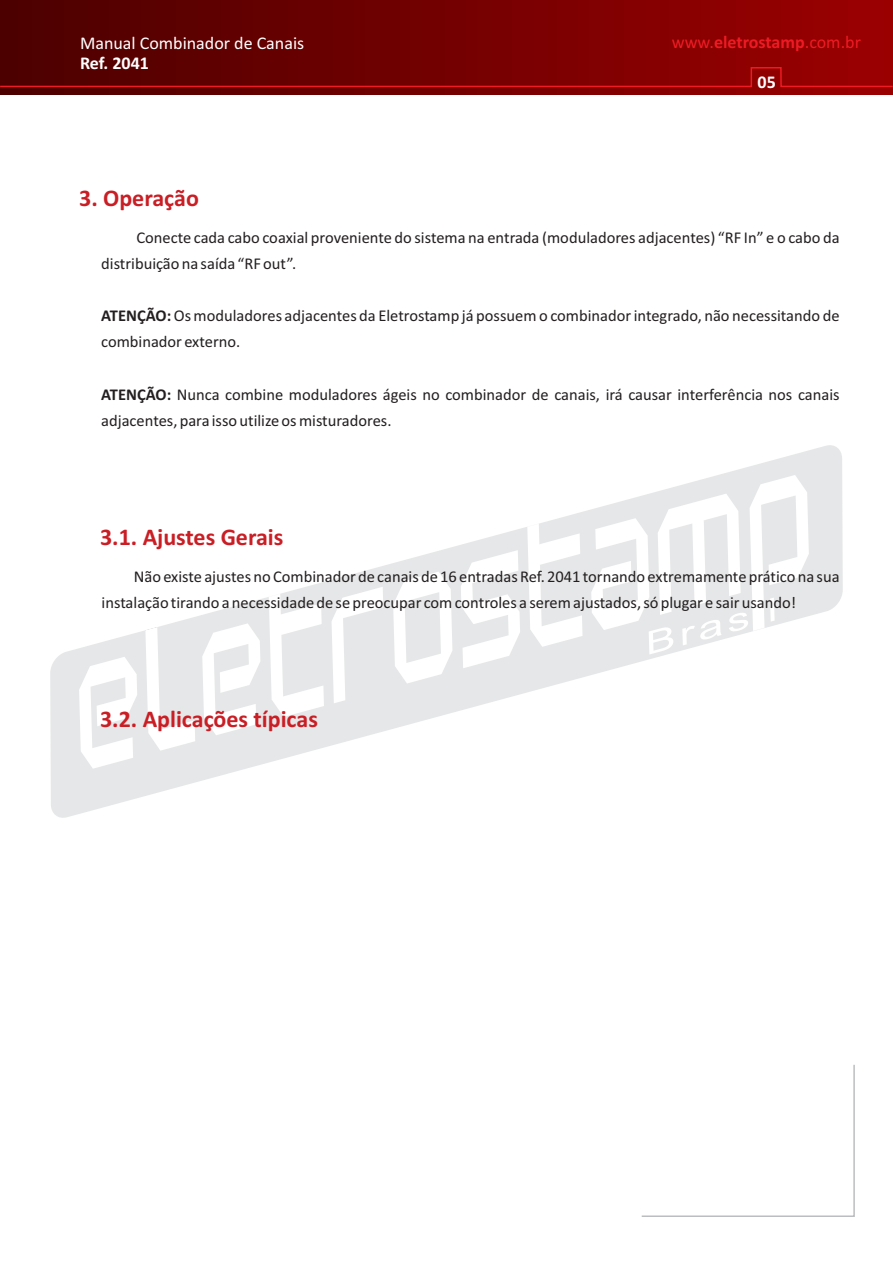
<style>
.page{position:relative;width:893px;height:1263px;background:#fff}
.page>*{position:absolute;margin:0;border:0;box-sizing:border-box;transform-origin:0 0}
.t1{font:700 24px "Calibri";color:#ca1e25}
.t2{font:18px "Calibri";color:#fff}
.t3{font:18px "Calibri";color:#ed1c24}
.t4{font:700 18px "Calibri";color:#fff}
.t5{font:16.5px/26.1px "Calibri";color:#231f20}
.s1{font-weight:700}
</style>
<div class="page">
<div style="left:0;top:0;width:893px;height:95px;background:linear-gradient(to right,#4c0000,#9b0001)"></div>
<svg style="left:0;top:66px;width:893px;height:22px;background:#7c0102"></svg>
<svg style="left:50px;top:445px;width:793px;height:373px"></svg>
<svg style="left:641px;top:1064px;width:214px;height:153px"></svg>
<p class="t2" style="left:80px;top:35px;width:226px">Manual Combinador de Canais</p>
<p class="t4" style="left:80px;top:55px;width:70px">Ref. 2041</p>
<h1 class="t1" style="left:79px;top:188px;width:121px">3. Operação</h1>
<p class="t3" style="left:672px;top:35px;width:191px">www.<span class="s1">eletrostamp</span>.com.br</p>
<p class="t4" style="left:757px;top:75px;width:20px">05</p>
<p class="t5" style="left:101px;top:226px;width:740px;text-indent:35px">Conecte cada cabo coaxial proveniente do sistema na entrada (moduladores adjacentes) “RF In” e o cabo da distribuição na saída “RF out”.</p>
<p class="t5" style="left:101px;top:304px;width:740px"><span class="s1">ATENÇÃO:</span>Os moduladores adjacentes da Eletrostamp já possuem o combinador integrado, não necessitando de combinador externo.</p>
<p class="t5" style="left:101px;top:382px;width:740px"><span class="s1">ATENÇÃO:</span> Nunca combine moduladores ágeis no combinador de canais, irá causar interferência nos canais adjacentes, para isso utilize os misturadores.</p>
<h1 class="t1" style="left:100px;top:527px;width:185px">3.1. Ajustes Gerais</h1>
<p class="t5" style="left:102px;top:565px;width:739px;text-indent:32px">Não existe ajustes no Combinador de canais de 16 entradas Ref. 2041 tornando extremamente prático na sua instalação tirando a necessidade de se preocupar com controles a serem ajustados, só plugar e sair usando!</p>
<h1 class="t1" style="left:100px;top:709px;width:219px">3.2. Aplicações típicas</h1>
</div>
